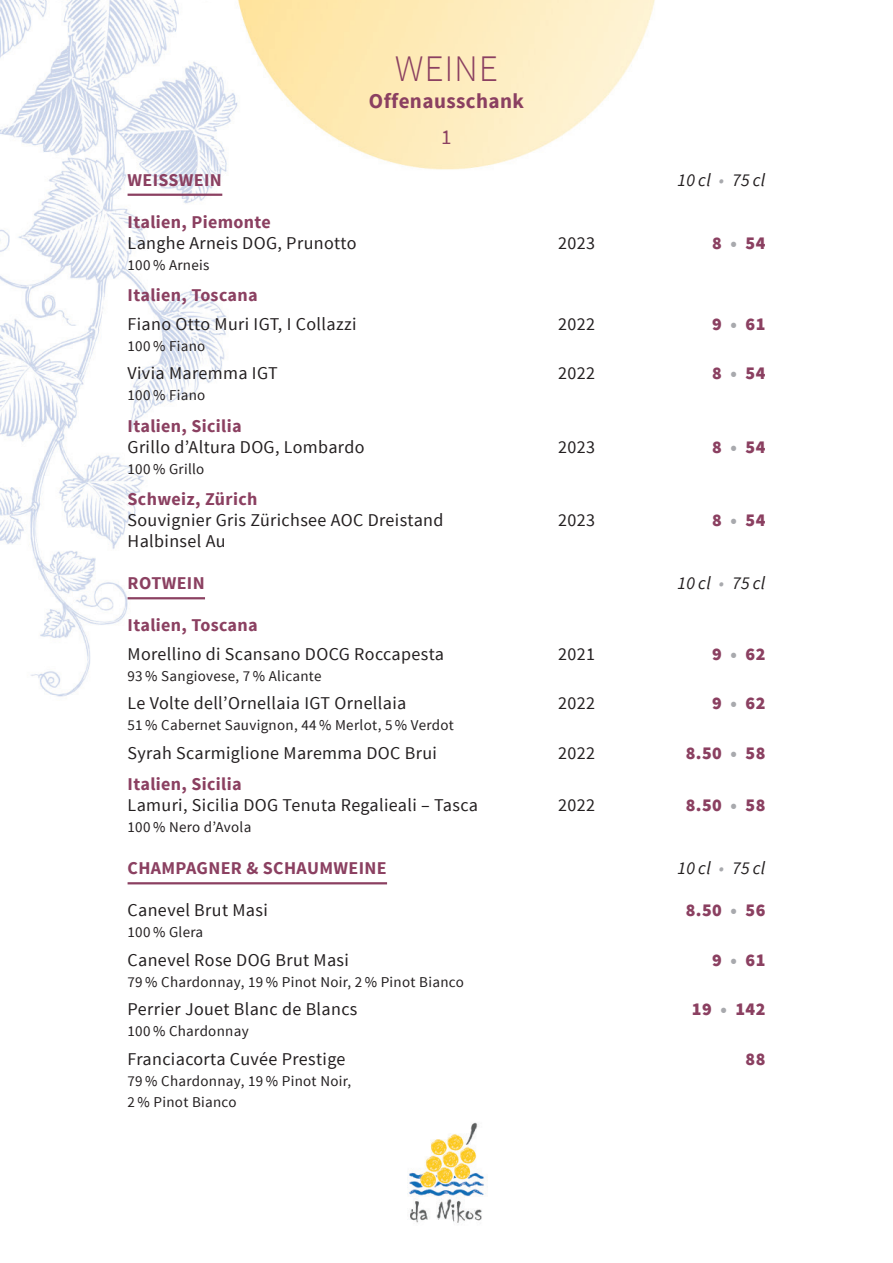
<style>
.page{position:relative;width:893px;height:1263px;background:#fff}
.page>*{position:absolute;margin:0;border:0;box-sizing:border-box;transform-origin:0 0}
.t1{font:300 37.5px "Source Sans Pro";letter-spacing:.02em;color:#8b4061}
.t2{font:700 21px "Source Sans Pro";letter-spacing:.02em;color:#8b4061}
.t3{font:21px "Source Sans Pro";color:#8b4061}
.t4{font:18px "Source Sans Pro";letter-spacing:.02em;color:#231f20}
.t5{font:700 18px "Source Sans Pro";letter-spacing:.02em;color:#8b4061}
.t6{font:900 18px "Source Sans Pro";letter-spacing:.02em;color:#8b4061}
.t7{font:italic 18px "Source Sans Pro";letter-spacing:.02em;color:#231f20}
.t8{font:15px/21px "Source Sans Pro";letter-spacing:.02em;color:#231f20}
.s1{color:#a8a9ad}
</style>
<div class="page">
<img style="left:0;top:0;width:655px;height:1223px">
<hr style="left:128px;top:194px;width:94px;height:2px;background:#8b4061">
<hr style="left:128px;top:597px;width:77px;height:2px;background:#8b4061">
<hr style="left:128px;top:882px;width:259px;height:2px;background:#8b4061">
<h1 class="t1" style="left:395px;top:46px;width:105px">WEINE</h1>
<p class="t2" style="left:369px;top:88px;width:157px">Offenausschank</p>
<p class="t3" style="left:441px;top:124px;width:12px">1</p>
<p class="t5" style="left:128px;top:168px;width:96px">WEISSWEIN</p>
<p class="t7" style="left:678px;top:169px;width:89px">10 cl <span class="s1">•</span> 75 cl</p>
<p class="t5" style="left:128px;top:210px;width:145px">Italien, Piemonte</p>
<p class="t4" style="left:128px;top:232px;width:231px">Langhe Arneis DOG, Prunotto</p>
<p class="t4" style="left:558px;top:232px;width:38px">2023</p>
<p class="t6" style="left:712px;top:231px;width:55px">8 <span class="s1">•</span> 54</p>
<p class="t8" style="left:128px;top:254px;width:83px">100 % Arneis</p>
<p class="t5" style="left:128px;top:284px;width:132px">Italien, Toscana</p>
<p class="t4" style="left:128px;top:313px;width:230px">Fiano Otto Muri IGT, I Collazzi</p>
<p class="t4" style="left:558px;top:313px;width:38px">2022</p>
<p class="t6" style="left:712px;top:312px;width:55px">9 <span class="s1">•</span> 61</p>
<p class="t8" style="left:128px;top:335px;width:79px">100 % Fiano</p>
<p class="t4" style="left:128px;top:362px;width:152px">Vivia Maremma IGT</p>
<p class="t4" style="left:558px;top:362px;width:38px">2022</p>
<p class="t6" style="left:712px;top:361px;width:55px">8 <span class="s1">•</span> 54</p>
<p class="t8" style="left:128px;top:385px;width:79px">100 % Fiano</p>
<p class="t5" style="left:128px;top:414px;width:116px">Italien, Sicilia</p>
<p class="t4" style="left:128px;top:436px;width:238px">Grillo d’Altura DOG, Lombardo</p>
<p class="t4" style="left:558px;top:436px;width:38px">2023</p>
<p class="t6" style="left:712px;top:435px;width:55px">8 <span class="s1">•</span> 54</p>
<p class="t8" style="left:128px;top:458px;width:78px">100 % Grillo</p>
<p class="t5" style="left:128px;top:488px;width:131px">Schweiz, Zürich</p>
<p class="t4" style="left:128px;top:509px;width:317px">Souvignier Gris Zürichsee AOC Dreistand</p>
<p class="t4" style="left:558px;top:509px;width:38px">2023</p>
<p class="t6" style="left:712px;top:508px;width:55px">8 <span class="s1">•</span> 54</p>
<p class="t4" style="left:128px;top:530px;width:99px">Halbinsel Au</p>
<p class="t5" style="left:128px;top:572px;width:79px">ROTWEIN</p>
<p class="t7" style="left:678px;top:572px;width:89px">10 cl <span class="s1">•</span> 75 cl</p>
<p class="t5" style="left:128px;top:614px;width:132px">Italien, Toscana</p>
<p class="t4" style="left:128px;top:643px;width:318px">Morellino di Scansano DOCG Roccapesta</p>
<p class="t4" style="left:558px;top:643px;width:38px">2021</p>
<p class="t6" style="left:712px;top:642px;width:55px">9 <span class="s1">•</span> 62</p>
<p class="t8" style="left:128px;top:665px;width:195px">93 % Sangiovese, 7 % Alicante</p>
<p class="t4" style="left:128px;top:692px;width:280px">Le Volte dell’Ornellaia IGT Ornellaia</p>
<p class="t4" style="left:558px;top:692px;width:38px">2022</p>
<p class="t6" style="left:712px;top:691px;width:55px">9 <span class="s1">•</span> 62</p>
<p class="t8" style="left:128px;top:715px;width:328px">51 % Cabernet Sauvignon, 44 % Merlot, 5 % Verdot</p>
<p class="t4" style="left:128px;top:742px;width:311px">Syrah Scarmiglione Maremma DOC Brui</p>
<p class="t4" style="left:558px;top:742px;width:38px">2022</p>
<p class="t6" style="left:686px;top:741px;width:81px">8.50 <span class="s1">•</span> 58</p>
<p class="t5" style="left:128px;top:773px;width:116px">Italien, Sicilia</p>
<p class="t4" style="left:128px;top:794px;width:352px">Lamuri, Sicilia DOG Tenuta Regalieali – Tasca</p>
<p class="t4" style="left:558px;top:794px;width:38px">2022</p>
<p class="t6" style="left:686px;top:793px;width:81px">8.50 <span class="s1">•</span> 58</p>
<p class="t8" style="left:128px;top:817px;width:125px">100 % Nero d’Avola</p>
<p class="t5" style="left:128px;top:857px;width:261px">CHAMPAGNER &amp; SCHAUMWEINE</p>
<p class="t7" style="left:678px;top:857px;width:89px">10 cl <span class="s1">•</span> 75 cl</p>
<p class="t4" style="left:128px;top:899px;width:142px">Canevel Brut Masi</p>
<p class="t6" style="left:686px;top:898px;width:81px">8.50 <span class="s1">•</span> 56</p>
<p class="t8" style="left:128px;top:922px;width:77px">100 % Glera</p>
<p class="t4" style="left:128px;top:949px;width:223px">Canevel Rose DOG Brut Masi</p>
<p class="t6" style="left:712px;top:948px;width:55px">9 <span class="s1">•</span> 61</p>
<p class="t8" style="left:128px;top:971px;width:338px">79 % Chardonnay, 19 % Pinot Noir, 2 % Pinot Bianco</p>
<p class="t4" style="left:128px;top:998px;width:231px">Perrier Jouet Blanc de Blancs</p>
<p class="t6" style="left:692px;top:997px;width:75px">19 <span class="s1">•</span> 142</p>
<p class="t8" style="left:128px;top:1021px;width:123px">100 % Chardonnay</p>
<p class="t4" style="left:128px;top:1048px;width:219px">Franciacorta Cuvée Prestige</p>
<p class="t6" style="left:746px;top:1047px;width:21px">88</p>
<p class="t8" style="left:128px;top:1070px;width:225px">79 % Chardonnay, 19 % Pinot Noir,<br>2 % Pinot Bianco</p>
</div>
